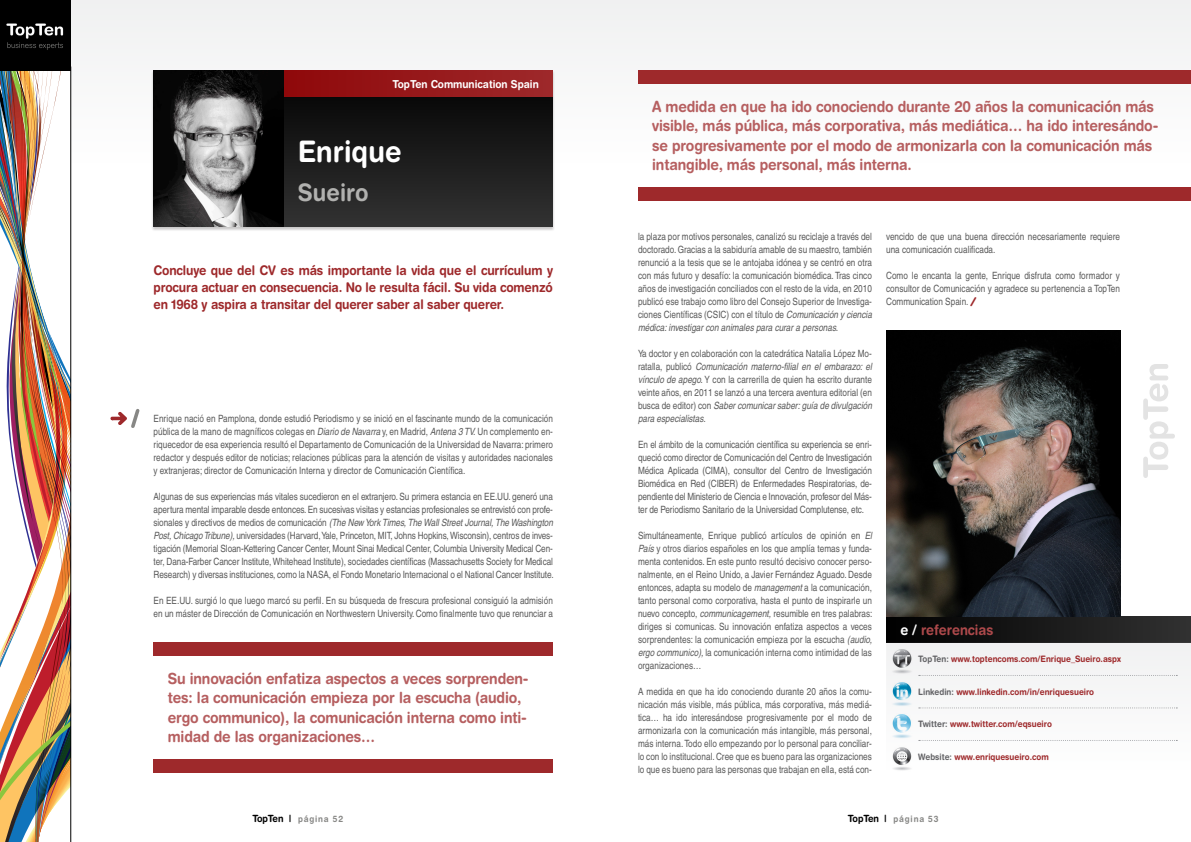
<style>
.page{position:relative;width:1191px;height:842px;background:#fff}
.page>*{position:absolute;margin:0;border:0;box-sizing:border-box;transform-origin:0 0}
.stl_nombre{font:700 29.7px "Helvetica Rounded LT Std";letter-spacing:.005em;color:#fff;scale:.91 1}
.stl_nombre-2{font:700 24.2px "Helvetica Rounded LT Std";letter-spacing:.005em;color:#b1b1af;scale:.91 1}
.t1{font:700 15.4px/19.5px "Helvetica Rounded LT Std";letter-spacing:-.01em;color:#b65f60;scale:.91 1}
.stl_referencias{font:700 14.4px "Helvetica Rounded LT Std";color:#ad494b;scale:.9 1}
.stl_entradilla{font:700 13.3px/17px "Helvetica Rounded LT Std";letter-spacing:-.01em;color:#9e292b;text-align:justify;scale:.9 1}
.stl_portal{font:700 11px "Helvetica Rounded LT Std";color:#fff;scale:.91 1}
.stl_base{font:condensed 10px/13px "Helvetica";color:#595959;text-align:justify}
.stl_ref{font:700 8.9px "Helvetica Rounded LT Std";color:#9e292b;scale:.9 1}
.t2{font:700 8.9px "Helvetica Rounded LT Std";letter-spacing:.1em;color:#878785;scale:.9 1}
.s1{font-style:italic}
.s2{font-family:"Helvetica Rounded LT Std";font-weight:900;font-style:italic;font-stretch:normal;font-size:12px;color:#9e292b}
.s3{color:#fff}
.s4{color:#636366}
.s5{font-size:10px;color:#000}
</style>
<div class="page">
<div style="left:71px;top:0;width:524px;height:227px;background:#f4f5f5"></div>
<div style="left:595px;top:0;width:596px;height:227px;background:#fafafa"></div>
<svg style="left:1143px;top:364px;width:32px;height:114px"></svg>
<img style="left:0;top:71px;width:71px;height:771px">
<img style="left:0;top:0;width:71px;height:71px">
<svg style="left:110px;top:409px;width:30px;height:19px"></svg>
<div style="left:151px;top:71px;width:404px;height:160px;background:#231f20;opacity:.25"></div>
<svg style="left:283px;top:97px;width:270px;height:130px;background:#1d1d1d"></svg>
<div style="left:283px;top:71px;width:270px;height:26px;background:linear-gradient(to right,#8f080a,#9e292b)"></div>
<img style="left:154px;top:71px;width:129px;height:156px">
<div style="left:886px;top:617px;width:305px;height:26px;background:linear-gradient(to right,#000,#313131)"></div>
<div style="left:886px;top:643px;width:305px;height:98px;background:#f6f6f6"></div>
<img style="left:891px;top:647px;width:22px;height:28px">
<img style="left:891px;top:679px;width:22px;height:28px">
<img style="left:891px;top:712px;width:22px;height:28px">
<img style="left:892px;top:747px;width:20px;height:24px">
<img style="left:886px;top:331px;width:234px;height:286px">
<div style="left:638px;top:188px;width:553px;height:13px;background:#9e292b"></div>
<div style="left:638px;top:71px;width:553px;height:13px;background:#9e292b"></div>
<div style="left:154px;top:643px;width:399px;height:13px;background:#9e292b"></div>
<div style="left:154px;top:760px;width:399px;height:13px;background:#9e292b"></div>
<p class="stl_portal" style="left:392px;top:77px;width:162px">TopTen Communication Spain</p>
<p class="stl_nombre" style="left:298px;top:133px;width:116px">Enrique</p>
<p class="stl_nombre-2" style="left:298px;top:178px;width:79px">Sueiro</p>
<p class="stl_entradilla" style="left:154px;top:261px;width:445px">Concluye que del CV es más importante la vida que el currículum y procura actuar en consecuencia. No le resulta fácil. Su vida comenzó en 1968 y aspira a transitar del querer saber al saber querer.</p>
<p class="stl_base" style="left:154px;top:412px;width:401px">Enrique nació en Pamplona, donde estudió Periodismo y se inició en el fascinante mundo de la comunicación pública de la mano de magníficos colegas en <span class="s1">Diario de Navarra</span> y, en Madrid, <span class="s1">Antena 3 TV.</span> Un complemento en&shy;riquecedor de esa experiencia resultó el Departamento de Comunicación de la Universidad de Navarra: primero redactor y después editor de noticias; relaciones públicas para la atención de visitas y autoridades nacionales y extranjeras; director de Comunicación Interna y director de Comunicación Científica.</p>
<p class="stl_base" style="left:154px;top:490px;width:401px">Algunas de sus experiencias más vitales sucedieron en el extranjero. Su primera estancia en EE.UU. generó una apertura mental imparable desde entonces. En sucesivas visitas y estancias profesionales se entrevistó con profe&shy;sionales y directivos de medios de comunicación <span class="s1">(The New York Times, The Wall Street Journal, The Washington Post, Chicago Tribune),</span> universidades (Harvard, Yale, Princeton, MIT, Johns Hopkins, Wisconsin), centros de inves&shy;tigación (Memorial Sloan-Kettering Cancer Center, Mount Sinai Medical Center, Columbia University Medical Cen&shy;ter, Dana-Farber Cancer Institute, Whitehead Institute), sociedades científicas (Massachusetts Society for Medical Research) y diversas instituciones, como la NASA, el Fondo Monetario Internacional o el National Cancer Institute.</p>
<p class="stl_base" style="left:154px;top:594px;width:401px">En EE.UU. surgió lo que luego marcó su perfil. En su búsqueda de frescura profesional consiguió la admisión en un máster de Dirección de Comunicación en Northwestern University. Como finalmente tuvo que renunciar a</p>
<p class="t1" style="left:168px;top:668px;width:398px">Su innovación enfatiza aspectos a veces sorprenden&shy;tes: la comunicación empieza por la escucha (audio, ergo communico), la comunicación interna como inti&shy;midad de las organizaciones…</p>
<p class="t1" style="left:652px;top:96px;width:558px">A medida en que ha ido conociendo durante 20 años la comunicación más visible, más pública, más corporativa, más mediática… ha ido interesándo&shy;se progresivamente por el modo de armonizarla con la comunicación más intangible, más personal, más interna.</p>
<p class="stl_base" style="left:638px;top:230px;width:235px">la plaza por motivos personales, canalizó su reciclaje a través del doctorado. Gracias a la sabiduría amable de su maestro, también renunció a la tesis que se le antojaba idónea y se centró en otra con más futuro y desafío: la comunicación biomédica. Tras cinco años de investigación conciliados con el resto de la vida, en 2010 publicó ese trabajo como libro del Consejo Superior de Investiga&shy;ciones Científicas (CSIC) con el título de <span class="s1">Comunicación y ciencia médica: investigar con animales para curar a personas.</span></p>
<p class="stl_base" style="left:638px;top:347px;width:235px">Ya doctor y en colaboración con la catedrática Natalia López Mo&shy;ratalla, publicó <span class="s1">Comunicación materno-filial en el embarazo: el vínculo de apego.</span> Y con la carrerilla de quien ha escrito durante veinte años, en 2011 se lanzó a una tercera aventura editorial (en busca de editor) con <span class="s1">Saber comunicar saber: guía de divulgación para especialistas.</span></p>
<p class="stl_base" style="left:638px;top:438px;width:235px">En el ámbito de la comunicación científica su experiencia se enri&shy;queció como director de Comunicación del Centro de Investigación Médica Aplicada (CIMA), consultor del Centro de Investigación Biomédica en Red (CIBER) de Enfermedades Respiratorias, de&shy;pendiente del Ministerio de Ciencia e Innovación, profesor del Más&shy;ter de Periodismo Sanitario de la Universidad Complutense, etc.</p>
<p class="stl_base" style="left:638px;top:529px;width:236px">Simultáneamente, Enrique publicó artículos de opinión en <span class="s1">El País</span> y otros diarios españoles en los que amplía temas y funda&shy;menta contenidos. En este punto resultó decisivo conocer perso&shy;nalmente, en el Reino Unido, a Javier Fernández Aguado. Desde entonces, adapta su modelo de <span class="s1">management</span> a la comunicación, tanto personal como corporativa, hasta el punto de inspirarle un nuevo concepto, <span class="s1">communicagement,</span> resumible en tres palabras: diriges si comunicas. Su innovación enfatiza aspectos a veces sorprendentes: la comunicación empieza por la escucha <span class="s1">(audio, ergo communico),</span> la comunicación interna como intimidad de las organizaciones…</p>
<p class="stl_base" style="left:638px;top:685px;width:235px">A medida en que ha ido conociendo durante 20 años la comu&shy;nicación más visible, más pública, más corporativa, más mediá&shy;tica… ha ido interesándose progresivamente por el modo de armonizarla con la comunicación más intangible, más personal, más interna. Todo ello empezando por lo personal para conciliar&shy;lo con lo institucional. Cree que es bueno para las organizaciones lo que es bueno para las personas que trabajan en ella, está con-</p>
<p class="stl_base" style="left:886px;top:230px;width:235px">vencido de que una buena dirección necesariamente requiere una comunicación cualificada.</p>
<p class="stl_base" style="left:886px;top:269px;width:235px">Como le encanta la gente, Enrique disfruta como formador y consultor de Comunicación y agradece su pertenencia a TopTen Communication Spain. <span class="s2">/</span></p>
<p class="stl_referencias" style="left:900px;top:621px;width:105px"><span class="s3">e /</span> referencias</p>
<p class="stl_ref" style="left:918px;top:653px;width:227px"><span class="s4">TopTen:</span> www.toptencoms.com/Enrique_Sueiro.aspx</p>
<p class="stl_ref" style="left:918px;top:686px;width:197px"><span class="s4">Linkedin:</span> www.linkedin.com/in/enriquesueiro</p>
<p class="stl_ref" style="left:918px;top:718px;width:150px"><span class="s4">Twitter:</span> www.twitter.com/eqsueiro</p>
<p class="stl_ref" style="left:918px;top:751px;width:146px"><span class="s4">Website:</span> www.enriquesueiro.com</p>
<p class="t2" style="left:252px;top:813px;width:102px"><span class="s5">TopTen |</span> página 52</p>
<p class="t2" style="left:848px;top:813px;width:102px"><span class="s5">TopTen |</span> página 53</p>
</div>
